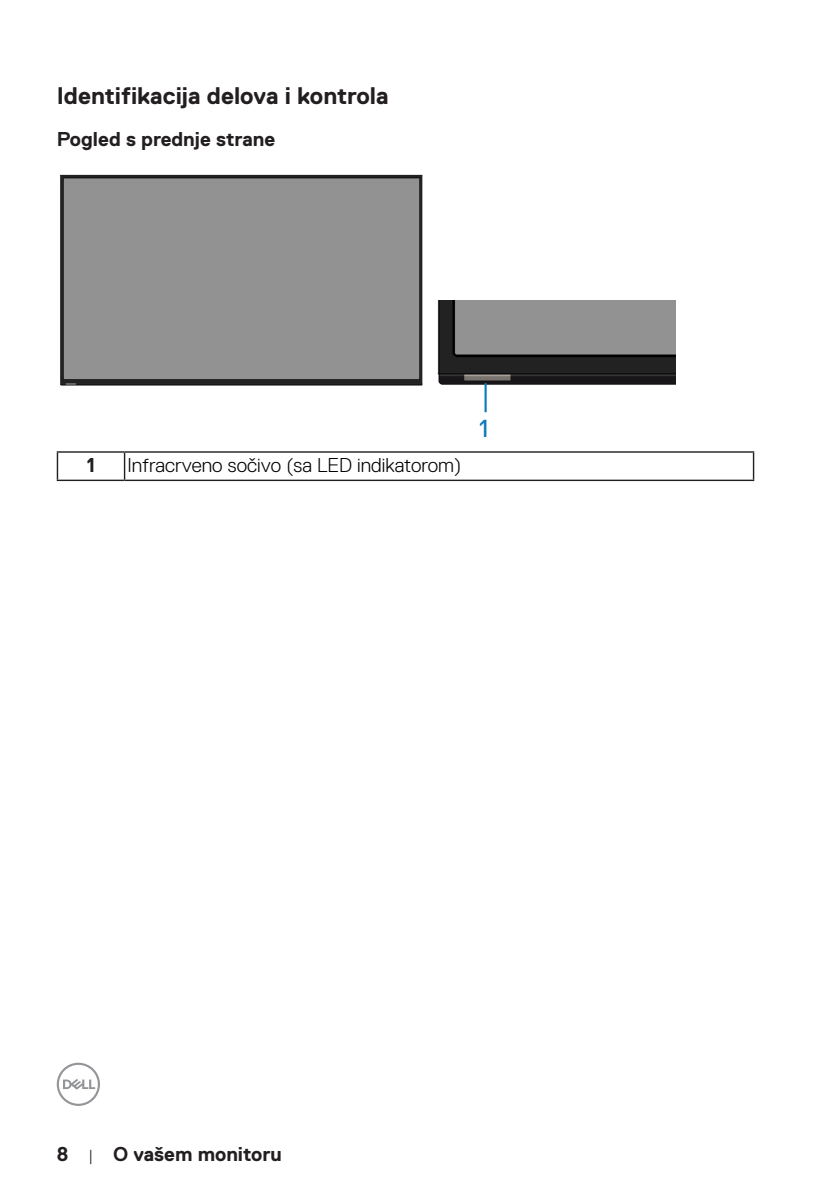
<style>
.page{position:relative;width:840px;height:1191px;background:#fff}
.page>*{position:absolute;margin:0;border:0;box-sizing:border-box;transform-origin:0 0}
.t1{font:24.6px "Dell Replica";color:#1079b8}
.Head2{font:700 24px "Dell Replica";color:#231f20}
.Head3{font:700 20px "Dell Replica";color:#231f20}
.Table_Paragraph{font:300 20px "Dell Replica";color:#000}
.Table_Head{font:700 20px "Dell Replica";color:#231f20}
.s1{font-weight:300;font-size:16px}
</style>
<div class="page">
<svg style="left:57px;top:1062px;width:43px;height:44px"></svg>
<img style="left:437px;top:301px;width:238px;height:112px">
<hr style="left:484px;top:383px;width:2px;height:29px;background:#1079b8">
<img style="left:60px;top:174px;width:363px;height:212px">
<hr style="left:57px;top:451px;width:67px;height:2px;background:#231f20">
<svg style="left:57px;top:453px;width:1px;height:26px"></svg>
<hr style="left:124px;top:451px;width:629px;height:2px;background:#231f20">
<svg style="left:124px;top:453px;width:1px;height:26px"></svg>
<svg style="left:752px;top:453px;width:1px;height:26px"></svg>
<hr style="left:57px;top:479px;width:67px;height:2px;background:#231f20">
<hr style="left:124px;top:479px;width:629px;height:2px;background:#231f20">
<p class="Head2" style="left:57px;top:82px;width:333px">Identifikacija delova i kontrola</p>
<p class="Head3" style="left:57px;top:128px;width:220px">Pogled s prednje strane</p>
<p class="Table_Head" style="left:87px;top:454px;width:10px">1</p>
<p class="Table_Paragraph" style="left:127px;top:454px;width:335px">Infracrveno sočivo (sa LED indikatorom)</p>
<p class="t1" style="left:479px;top:415px;width:11px">1</p>
<p class="Head3" style="left:57px;top:1143px;width:226px">8 <span class="s1">|</span> O vašem monitoru</p>
</div>
